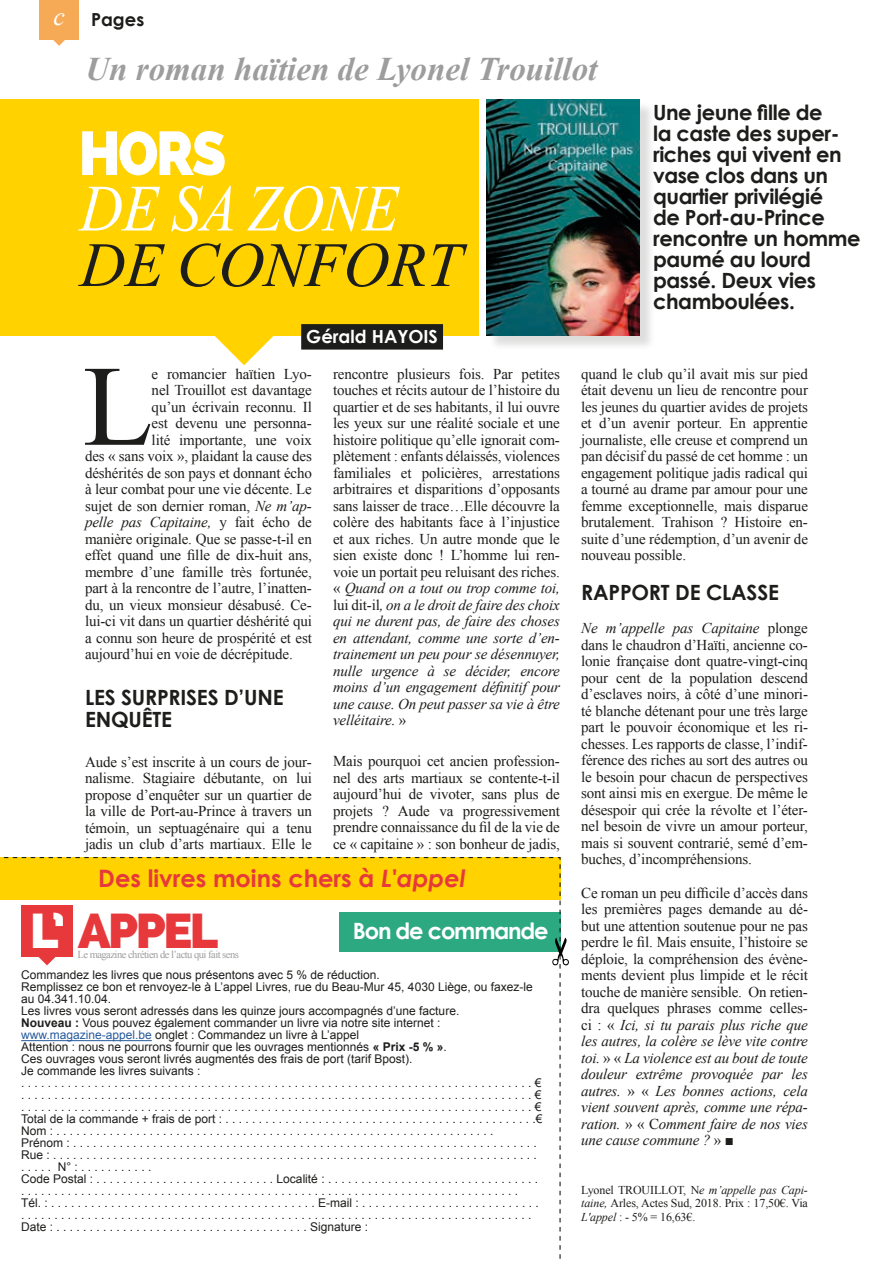
<style>
.page{position:relative;width:893px;height:1263px;background:#fff}
.page>*{position:absolute;margin:0;border:0;box-sizing:border-box;transform-origin:0 0}
.t1{font:114.75px "Times New Roman";color:#1d1d1b}
.t2{font:italic 66px "Times New Roman";letter-spacing:-.005em;color:#fff;scale:.9 1}
.t3{font:italic 63px "Times New Roman";letter-spacing:-.005em;color:#1d1d1b}
.t4{font:800 61.5px "Raleway";color:#fff;scale:.9 1}
.t5{font:800 48.45px "Raleway";letter-spacing:-.05em;color:#e7383b}
.t6{font:italic 700 33px "Times New Roman";color:#9d9d9d}
.t7{font:700 24px "Century Gothic";color:#e7383b}
.t8{font:700 22.5px "Century Gothic";letter-spacing:-.05em;color:#fff}
.t9{font:700 21px/21px "Century Gothic";letter-spacing:-.02em;color:#1d1d1b}
.t10{font:700 18px "Century Gothic";color:#fff}
.t11{font:700 18px "Century Gothic";color:#1d1d1b}
.t12{font:15px/16.5px "Times New Roman";letter-spacing:-.01em;color:#1d1d1b;text-align:justify}
.t13{font:italic 15px "Times New Roman";letter-spacing:-.01em;color:#1d1d1b}
.t14{font:12px/12px "Arial";color:#1d1d1b}
.t15{font:12px/13.5px "Times New Roman";letter-spacing:-.01em;color:#1d1d1b;text-align:justify}
.t16{font:10.65px "Times New Roman";letter-spacing:-.05em;color:#9d9d9d}
.s1{font-family:"Times New Roman";font-weight:400;font-style:italic;font-size:26.1px;color:#fff}
.s2{font-style:italic}
.s3{font-style:normal}
.s4{color:#fff}
.s5{font-weight:700}
.s6{color:#275b9c}
.s7{font-family:"Arial"}
</style>
<div class="page">
<div style="left:39px;top:0;width:40px;height:39px;background:#f7aa55"></div>
<svg style="left:53px;top:39px;width:13px;height:7px"></svg>
<svg style="left:214px;top:335px;width:60px;height:30px"></svg>
<svg style="left:0;top:857px;width:569px;height:402px"></svg>
<hr style="left:21px;top:1040px;width:131px;height:1px;background:#275b9c">
<div style="left:0;top:99px;width:478px;height:236px;background:#ffd200"></div>
<div style="left:301px;top:324px;width:142px;height:26px;background:#1d1d1b"></div>
<div style="left:426px;top:1229px;width:39px;height:19px;background:#fff"></div>
<div style="left:488px;top:101px;width:167px;height:250px;background:#1d1d1b;opacity:.15"></div>
<img style="left:487px;top:99px;width:152px;height:236px">
<p class="t11" style="left:53px;top:8px;width:92px"><span class="s1">c</span> Pages</p>
<h3 class="t6" style="left:85px;top:51px;width:513px">Un roman haïtien de Lyonel Trouillot</h3>
<h3 class="t4" style="left:79px;top:118px;width:165px">HORS</h3>
<h2 class="t2" style="left:80px;top:172px;width:356px">DE SA ZONE</h2>
<h3 class="t3" style="left:80px;top:230px;width:383px">DE CONFORT</h3>
<p class="t10" style="left:306px;top:325px;width:133px">Gérald HAYOIS</p>
<h3 class="t9" style="left:653px;top:101px;width:209px">Une jeune fille de<br>la caste des super&shy;riches qui vivent en vase clos dans un quartier privilégié<br>de Port-au-Prince rencontre un homme paumé au lourd passé. Deux vies chamboulées.</h3>
<h1 class="t1" style="left:83px;top:342px;width:72px">L</h1>
<p class="t12" style="left:152px;top:365px;width:162px">e romancier haïtien Lyo-</p>
<p class="t12" style="left:152px;top:382px;width:162px">nel Trouillot est davantage</p>
<p class="t12" style="left:152px;top:398px;width:162px">qu’un écrivain reconnu. Il</p>
<p class="t12" style="left:152px;top:415px;width:162px">est devenu une personna-</p>
<p class="t12" style="left:152px;top:431px;width:162px">lité importante, une voix</p>
<p class="t12" style="left:85px;top:448px;width:228px">des « sans voix », plaidant la cause des</p>
<p class="t12" style="left:85px;top:464px;width:228px">déshérités de son pays et donnant écho</p>
<p class="t12" style="left:85px;top:481px;width:228px">à leur combat pour une vie décente. Le</p>
<p class="t12" style="left:85px;top:497px;width:228px">sujet de son dernier roman, <span class="s2">Ne m’ap-</span></p>
<p class="t13" style="left:85px;top:514px;width:228px">pelle pas Capitaine, <span class="s3">y fait écho de</span></p>
<p class="t12" style="left:85px;top:530px;width:228px">manière originale. Que se passe-t-il en</p>
<p class="t12" style="left:85px;top:547px;width:228px">effet quand une fille de dix-huit ans,</p>
<p class="t12" style="left:85px;top:563px;width:228px">membre d’une famille très fortunée,</p>
<p class="t12" style="left:85px;top:580px;width:228px">part à la rencontre de l’autre, l’inatten-</p>
<p class="t12" style="left:85px;top:596px;width:228px">du, un vieux monsieur désabusé. Ce-</p>
<p class="t12" style="left:85px;top:613px;width:228px">lui-ci vit dans un quartier déshérité qui</p>
<p class="t12" style="left:85px;top:629px;width:228px">a connu son heure de prospérité et est</p>
<p class="t12" style="left:85px;top:646px;width:209px">aujourd’hui en voie de décrépitude.</p>
<h3 class="t9" style="left:85px;top:685px;width:200px;line-height:22.5px">LES SURPRISES D’UNE<br>ENQUÊTE</h3>
<p class="t12" style="left:85px;top:753px;width:228px">Aude s’est inscrite à un cours de jour&shy;nalisme. Stagiaire débutante, on lui propose d’enquêter sur un quartier de la ville de Port-au-Prince à travers un témoin, un septuagénaire qui a tenu jadis un club d’arts martiaux. Elle le</p>
<p class="t12" style="left:333px;top:365px;width:228px">rencontre plusieurs fois. Par petites touches et récits autour de l’histoire du quartier et de ses habitants, il lui ouvre les yeux sur une réalité sociale et une histoire politique qu’elle ignorait com&shy;plètement : enfants délaissés, violences familiales et policières, arrestations arbitraires et disparitions d’opposants sans laisser de trace…Elle découvre la colère des habitants face à l’injustice et aux riches. Un autre monde que le sien existe donc ! L’homme lui ren&shy;voie un portait peu reluisant des riches. « <span class="s2">Quand on a tout ou trop comme toi, </span>lui dit-il<span class="s2">, on a le droit de faire des choix qui ne durent pas, de faire des choses en attendant, comme une sorte d’en&shy;trainement un peu pour se désennuyer, nulle urgence à se décider, encore moins d’un engagement définitif pour une cause. On peut passer sa vie à être velléitaire.</span> »</p>
<p class="t12" style="left:333px;top:753px;width:228px">Mais pourquoi cet ancien profession&shy;nel des arts martiaux se contente-t-il aujourd’hui de vivoter, sans plus de projets ? Aude va progressivement prendre connaissance du fil de la vie de ce « capitaine » : son bonheur de jadis,</p>
<h3 class="t7" style="left:98px;top:862px;width:369px">Des livres moins chers à <span class="s2">L'appel</span></h3>
<h3 class="t5" style="left:30px;top:903px;width:190px"><span class="s4">L’</span> APPEL</h3>
<p class="t16" style="left:77px;top:948px;width:163px">Le magazine chrétien de l’actu qui fait sens</p>
<p class="t14" style="left:21px;top:969px;width:523px">Commandez les livres que nous présentons avec 5 % de réduction.<br>Remplissez ce bon et renvoyez-le à L’appel Livres, rue du Beau-Mur 45, 4030 Liège, ou faxez-le au 04.341.10.04.<br>Les livres vous seront adressés dans les quinze jours accompagnés d’une facture.<br><span class="s5">Nouveau :</span> Vous pouvez également commander un livre via notre site internet : <span class="s6">www.magazine-appel.be</span> onglet : Commandez un livre à L’appel<br>Attention : nous ne pourrons fournir que les ouvrages mentionnés <span class="s5">« Prix -5 % »</span>.<br>Ces ouvrages vous seront livrés augmentés des frais de port (tarif Bpost).<br>Je commande les livres suivants :<br>. . . . . . . . . . . . . . . . . . . . . . . . . . . . . . . . . . . . . . . . . . . . . . . . . . . . . . . . . . . . . . . . . . . . . . . . . . . . . € . . . . . . . . . . . . . . . . . . . . . . . . . . . . . . . . . . . . . . . . . . . . . . . . . . . . . . . . . . . . . . . . . . . . . . . . . . . . . € . . . . . . . . . . . . . . . . . . . . . . . . . . . . . . . . . . . . . . . . . . . . . . . . . . . . . . . . . . . . . . . . . . . . . . . . . . . . . € Total de la commande + frais de port : . . . . . . . . . . . . . . . . . . . . . . . . . . . . . . . . . . . . . . . . . . . . . . .€ Nom : . . . . . . . . . . . . . . . . . . . . . . . . . . . . . . . . . . . . . . . . . . . . . . . . . . . . . . . . . . . . . . . . . .<br>Prénom : . . . . . . . . . . . . . . . . . . . . . . . . . . . . . . . . . . . . . . . . . . . . . . . . . . . . . . . . . . . . . . . . . . . . . .<br>Rue : . . . . . . . . . . . . . . . . . . . . . . . . . . . . . . . . . . . . . . . . . . . . . . . . . . . . . . . . . . . . . . . . . . . . . . . . . . . . . . N° : . . . . . . . . . . .<br>Code Postal : . . . . . . . . . . . . . . . . . . . . . . . . . . . Localité : . . . . . . . . . . . . . . . . . . . . . . . . . . . . . . . . . . . . . . . . . . . . . . . . . . . . . . . . . . . . . . . . . . . . . . . . . . . . . . . . . . . . . . . . . . . . . . . . . . . . . . . . . . .<br>Tél. : . . . . . . . . . . . . . . . . . . . . . . . . . . . . . . . . . . . . . . . . E-mail : . . . . . . . . . . . . . . . . . . . . . . . . . . . . . . . . . . . . . . . . . . . . . . . . . . . . . . . . . . . . . . . . . . . . . . . . . . . . . . . . . . . . . . . . . . . . . . . . . . . . . . . .<br>Date : . . . . . . . . . . . . . . . . . . . . . . . . . . . . . . . . . . . . . . Signature :</p>
<h3 class="t8" style="left:353px;top:916px;width:197px">Bon de commande</h3>
<p class="t12" style="left:581px;top:365px;width:228px">quand le club qu’il avait mis sur pied était devenu un lieu de rencontre pour les jeunes du quartier avides de projets et d’un avenir porteur. En apprentie journaliste, elle creuse et comprend un pan décisif du passé de cet homme : un engagement politique jadis radical qui a tourné au drame par amour pour une femme exceptionnelle, mais disparue brutalement. Trahison ? Histoire en&shy;suite d’une rédemption, d’un avenir de nouveau possible.</p>
<h3 class="t9" style="left:581px;top:581px;width:199px">RAPPORT DE CLASSE</h3>
<p class="t12" style="left:581px;top:620px;width:228px"><span class="s2">Ne m’appelle pas Capitaine</span> plonge dans le chaudron d’Haïti, ancienne co&shy;lonie française dont quatre-vingt-cinq pour cent de la population descend d’esclaves noirs, à côté d’une minori&shy;té blanche détenant pour une très large part le pouvoir économique et les ri&shy;chesses. Les rapports de classe, l’indif&shy;férence des riches au sort des autres ou le besoin pour chacun de perspectives sont ainsi mis en exergue. De même le désespoir qui crée la révolte et l’éter&shy;nel besoin de vivre un amour porteur, mais si souvent contrarié, semé d’em&shy;buches, d’incompréhensions.</p>
<p class="t12" style="left:581px;top:884px;width:228px">Ce roman un peu difficile d’accès dans les premières pages demande au dé&shy;but une attention soutenue pour ne pas perdre le fil. Mais ensuite, l’histoire se déploie, la compréhension des évène&shy;ments devient plus limpide et le récit touche de manière sensible. On retien&shy;dra quelques phrases comme celles&shy;ci : « <span class="s2">Ici, si tu parais plus riche que les autres, la colère se lève vite contre toi.</span> » « <span class="s2">La violence est au bout de toute douleur extrême provoquée par les autres.</span> » « <span class="s2">Les bonnes actions, cela vient souvent après, comme une répa&shy;ration.</span> » « C<span class="s2">omment faire de nos vies une cause commune ?</span> » <span class="s7">■</span></p>
<p class="t15" style="left:581px;top:1183px;width:228px">Lyonel TROUILLOT, N<span class="s2">e m’appelle pas Capi&shy;taine,</span> Arles, Actes Sud, 2018. Prix : 17,50€. Via <span class="s2">L'appel</span> : - 5% = 16,63€.</p>
</div>
